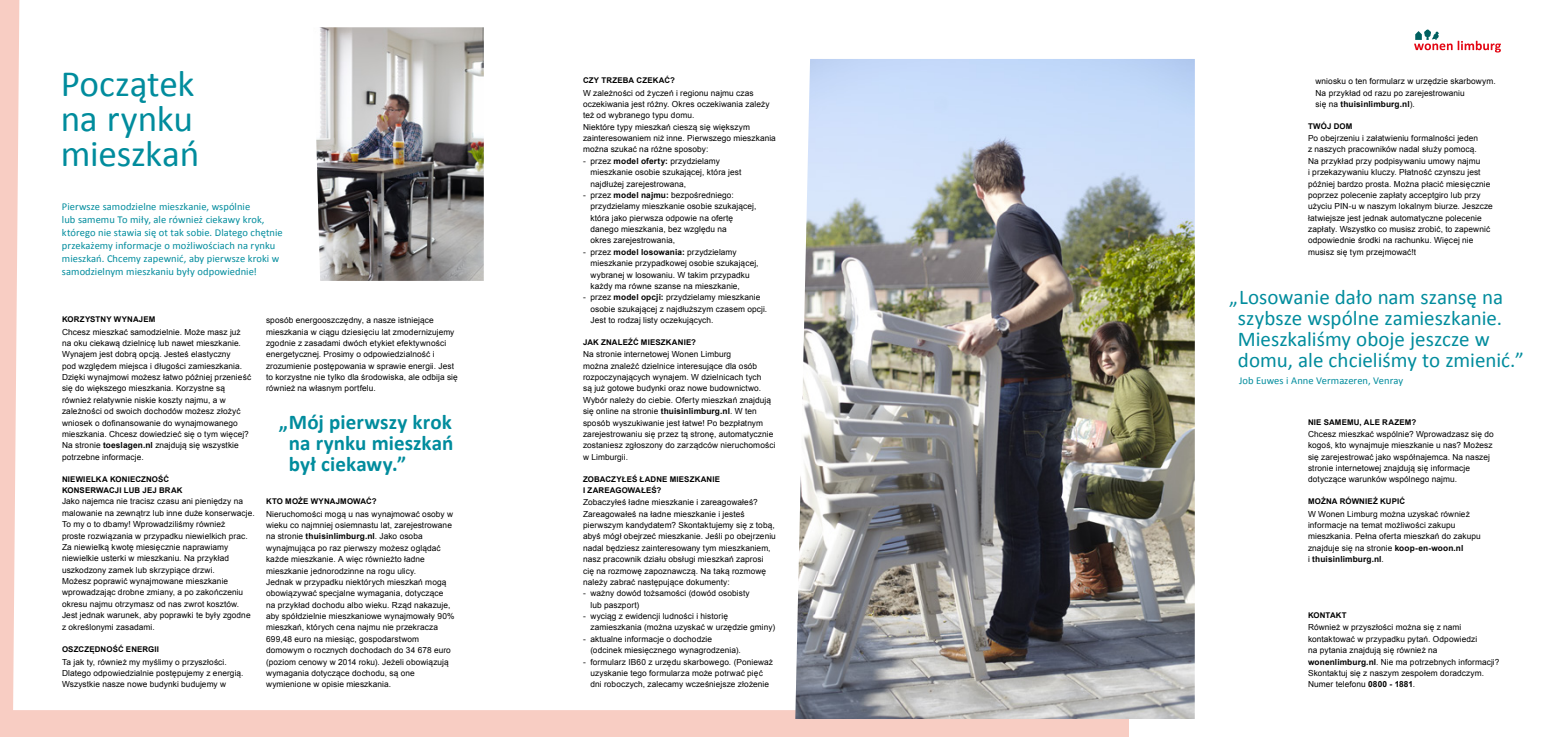
<style>
.page{position:relative;width:1563px;height:737px;background:#fff}
.page>*{position:absolute;margin:0;border:0;box-sizing:border-box;transform-origin:0 0}
.t1{font:37.19px/35px "Calibri";letter-spacing:-.005em;color:#008c9d}
.t2{font:21px/21px "Calibri";color:#008c9d}
.t3{font:700 21px/21px "Calibri";letter-spacing:.005em;color:#008c9d;text-align:justify}
.t4{font:10.5px/13.1px "Calibri";letter-spacing:.005em;color:#008c9d}
.t5{font:8.31px/11.4px "Arial";letter-spacing:.01em;color:#000}
.t6{font:700 7.88px/11.4px "Arial";letter-spacing:.02em;color:#000}
.s1{font-weight:700}
</style>
<div class="page">
<div style="left:0;top:0;width:1129px;height:737px;background:#f8cdc3"></div>
<div style="left:13px;top:0;width:1116px;height:710px;background:#fff"></div>
<img style="left:313px;top:27px;width:171px;height:254px">
<img style="left:795px;top:59px;width:400px;height:660px">
<svg style="left:1414px;top:29px;width:87px;height:23px"></svg>
<h1 class="t1" style="left:61px;top:64px;width:140px">Początek na rynku mieszkań</h1>
<p class="t4" style="left:62px;top:199px;width:222px">Pierwsze samodzielne mieszkanie, wspólnie<br>lub samemu To miły, ale również ciekawy krok, którego nie stawia się ot tak sobie. Dlatego chętnie przekażemy informacje o możliwościach na rynku mieszkań. Chcemy zapewnić, aby pierwsze kroki w samodzielnym mieszkaniu były odpowiednie!</p>
<p class="t6" style="left:62px;top:314px;width:95px">KORZYSTNY WYNAJEM</p>
<p class="t5" style="left:62px;top:326px;width:191px">Chcesz mieszkać samodzielnie. Może masz już na oku ciekawą dzielnicę lub nawet mieszkanie.<br>Wynajem jest dobrą opcją. Jesteś elastyczny<br>pod względem miejsca i długości zamieszkania.<br>Dzięki wynajmowi możesz łatwo później przenieść się do większego mieszkania. Korzystne są również relatywnie niskie koszty najmu, a w zależności od swoich dochodów możesz złożyć wniosek o dofinansowanie do wynajmowanego mieszkania. Chcesz dowiedzieć się o tym więcej?<br>Na stronie <span class="s1">toeslagen.nl</span> znajdują się wszystkie potrzebne informacje.</p>
<p class="t6" style="left:62px;top:473px;width:122px">NIEWIELKA KONIECZNOŚĆ<br>KONSERWACJI LUB JEJ BRAK</p>
<p class="t5" style="left:62px;top:496px;width:194px">Jako najemca nie tracisz czasu ani pieniędzy na malowanie na zewnątrz lub inne duże konserwacje.<br>To my o to dbamy! Wprowadziliśmy również<br>proste rozwiązania w przypadku niewielkich prac.<br>Za niewielką kwotę miesięcznie naprawiamy niewielkie usterki w mieszkaniu. Na przykład uszkodzony zamek lub skrzypiące drzwi.<br>Możesz poprawić wynajmowane mieszkanie wprowadzając drobne zmiany, a po zakończeniu okresu najmu otrzymasz od nas zwrot kosztów.<br>Jest jednak warunek, aby poprawki te były zgodne z określonymi zasadami.</p>
<p class="t6" style="left:62px;top:644px;width:99px">OSZCZĘDNOŚĆ ENERGII</p>
<p class="t5" style="left:62px;top:656px;width:183px">Ta jak ty, również my myślimy o przyszłości.<br>Dlatego odpowiedzialnie postępujemy z energią.<br>Wszystkie nasze nowe budynki budujemy w</p>
<p class="t5" style="left:266px;top:315px;width:193px">sposób energooszczędny, a nasze istniejące mieszkania w ciągu dziesięciu lat zmodernizujemy zgodnie z zasadami dwóch etykiet efektywności energetycznej. Prosimy o odpowiedzialność i zrozumienie postępowania w sprawie energii. Jest to korzystne nie tylko dla środowiska, ale odbija się również na własnym portfelu.</p>
<h2 class="t3" style="left:289px;top:410px;width:166px;text-indent:-10px">„Mój pierwszy krok na rynku mieszkań był ciekawy.”</h2>
<p class="t6" style="left:266px;top:496px;width:112px">KTO MOŻE WYNAJMOWAĆ?</p>
<p class="t5" style="left:266px;top:508px;width:190px">Nieruchomości mogą u nas wynajmować osoby w wieku co najmniej osiemnastu lat, zarejestrowane na stronie <span class="s1">thuisinlimburg.nl</span>. Jako osoba wynajmująca po raz pierwszy możesz oglądać każde mieszkanie. A więc równieżto ładne mieszkanie jednorodzinne na rogu ulicy.<br>Jednak w przypadku niektórych mieszkań mogą obowiązywać specjalne wymagania, dotyczące na przykład dochodu albo wieku. Rząd nakazuje, aby spółdzielnie mieszkaniowe wynajmowały 90% mieszkań, których cena najmu nie przekracza 699,48 euro na miesiąc, gospodarstwom domowym o rocznych dochodach do 34 678 euro (poziom cenowy w 2014 roku). Jeżeli obowiązują wymagania dotyczące dochodu, są one wymienione w opisie mieszkania.</p>
<p class="t6" style="left:583px;top:75px;width:94px">CZY TRZEBA CZEKAĆ?</p>
<p class="t5" style="left:583px;top:87px;width:194px">W zależności od życzeń i regionu najmu czas oczekiwania jest różny. Okres oczekiwania zależy też od wybranego typu domu.<br>Niektóre typy mieszkań cieszą się większym zainteresowaniem niż inne. Pierwszego mieszkania można szukać na różne sposoby:</p>
<p class="t5" style="left:590px;top:155px;width:152px;text-indent:-7px">- przez <span class="s1">model oferty:</span> przydzielamy mieszkanie osobie szukającej, która jest najdłużej zarejestrowana,</p>
<p class="t5" style="left:590px;top:189px;width:167px;text-indent:-7px">- przez <span class="s1">model najmu:</span> bezpośredniego: przydzielamy mieszkanie osobie szukającej, która jako pierwsza odpowie na ofertę danego mieszkania, bez względu na<br>okres zarejestrowania,</p>
<p class="t5" style="left:590px;top:246px;width:170px;text-indent:-7px">- przez <span class="s1">model losowania:</span> przydzielamy mieszkanie przypadkowej osobie szukającej, wybranej w losowaniu. W takim przypadku każdy ma równe szanse na mieszkanie,</p>
<p class="t5" style="left:590px;top:292px;width:178px;text-indent:-7px">- przez <span class="s1">model opcji:</span> przydzielamy mieszkanie osobie szukającej z najdłuższym czasem opcji.<br>Jest to rodzaj listy oczekujących.</p>
<p class="t6" style="left:583px;top:337px;width:115px">JAK ZNALEŹĆ MIESZKANIE?</p>
<p class="t5" style="left:583px;top:349px;width:194px">Na stronie internetowej Wonen Limburg<br>można znaleźć dzielnice interesujące dla osób rozpoczynających wynajem. W dzielnicach tych<br>są już gotowe budynki oraz nowe budownictwo.<br>Wybór należy do ciebie. Oferty mieszkań znajdują się online na stronie <span class="s1">thuisinlimburg.nl</span>. W ten sposób wyszukiwanie jest łatwe! Po bezpłatnym zarejestrowaniu się przez tą stronę, automatycznie zostaniesz zgłoszony do zarządców nieruchomości w Limburgii.</p>
<p class="t6" style="left:583px;top:473px;width:139px">ZOBACZYŁEŚ ŁADNE MIESZKANIE<br>I ZAREAGOWAŁEŚ?</p>
<p class="t5" style="left:583px;top:497px;width:194px">Zobaczyłeś ładne mieszkanie i zareagowałeś?<br>Zareagowałeś na ładne mieszkanie i jesteś pierwszym kandydatem? Skontaktujemy się z tobą, abyś mógł obejrzeć mieszkanie. Jeśli po obejrzeniu nadal będziesz zainteresowany tym mieszkaniem, nasz pracownik działu obsługi mieszkań zaprosi cię na rozmowę zapoznawczą. Na taką rozmowę należy zabrać następujące dokumenty:</p>
<p class="t5" style="left:590px;top:587px;width:161px;text-indent:-7px">- ważny dowód tożsamości (dowód osobisty lub paszport)</p>
<p class="t5" style="left:590px;top:610px;width:186px;text-indent:-7px">- wyciąg z ewidencji ludności i historię zamieszkania (można uzyskać w urzędzie gminy)</p>
<p class="t5" style="left:590px;top:633px;width:152px;text-indent:-7px">- aktualne informacje o dochodzie (odcinek miesięcznego wynagrodzenia).</p>
<p class="t5" style="left:583px;top:656px;width:191px;text-align:center">- formularz IB60 z urzędu skarbowego. (Ponieważ uzyskanie tego formularza może potrwać pięć<br>dni roboczych, zalecamy wcześniejsze złożenie</p>
<p class="t5" style="left:1315px;top:76px;width:182px">wniosku o ten formularz w urzędzie skarbowym.<br>Na przykład od razu po zarejestrowaniu<br>się na <span class="s1">thuisinlimburg.nl</span>).</p>
<p class="t6" style="left:1308px;top:121px;width:46px">TWÓJ DOM</p>
<p class="t5" style="left:1308px;top:133px;width:186px">Po obejrzeniu i załatwieniu formalności jeden<br>z naszych pracowników nadal służy pomocą.<br>Na przykład przy podpisywaniu umowy najmu<br>i przekazywaniu kluczy. Płatność czynszu jest później bardzo prosta. Można płacić miesięcznie poprzez polecenie zapłaty acceptgiro lub przy użyciu PIN-u w naszym lokalnym biurze. Jeszcze łatwiejsze jest jednak automatyczne polecenie zapłaty. Wszystko co musisz zrobić, to zapewnić odpowiednie środki na rachunku. Więcej nie musisz się tym przejmować!t</p>
<h2 class="t2" style="left:1238px;top:285px;width:287px;text-indent:-9px">„Losowanie dało nam szansę na szybsze wspólne zamieszkanie.<br>Mieszkaliśmy oboje jeszcze w domu, ale chcieliśmy to zmienić.”</h2>
<p class="t4" style="left:1239px;top:374px;width:166px">Job Euwes i Anne Vermazeren, Venray</p>
<p class="t6" style="left:1308px;top:416px;width:110px">NIE SAMEMU, ALE RAZEM?</p>
<p class="t5" style="left:1308px;top:428px;width:187px">Chcesz mieszkać wspólnie? Wprowadzasz się do kogoś, kto wynajmuje mieszkanie u nas? Możesz się zarejestrować jako współnajemca. Na naszej stronie internetowej znajdują się informacje dotyczące warunków wspólnego najmu.</p>
<p class="t6" style="left:1308px;top:496px;width:98px">MOŻNA RÓWNIEŻ KUPIĆ</p>
<p class="t5" style="left:1308px;top:508px;width:174px">W Wonen Limburg można uzyskać również informacje na temat możliwości zakupu mieszkania. Pełna oferta mieszkań do zakupu znajduje się na stronie <span class="s1">koop-en-woon.nl<br></span>i <span class="s1">thuisinlimburg.nl</span>.</p>
<p class="t6" style="left:1308px;top:610px;width:40px">KONTAKT</p>
<p class="t5" style="left:1308px;top:622px;width:193px">Również w przyszłości można się z nami kontaktować w przypadku pytań. Odpowiedzi<br>na pytania znajdują się również na <span class="s1">wonenlimburg.nl</span>. Nie ma potrzebnych informacji?<br>Skontaktuj się z naszym zespołem doradczym.<br>Numer telefonu <span class="s1">0800 - 1881</span>.</p>
</div>
